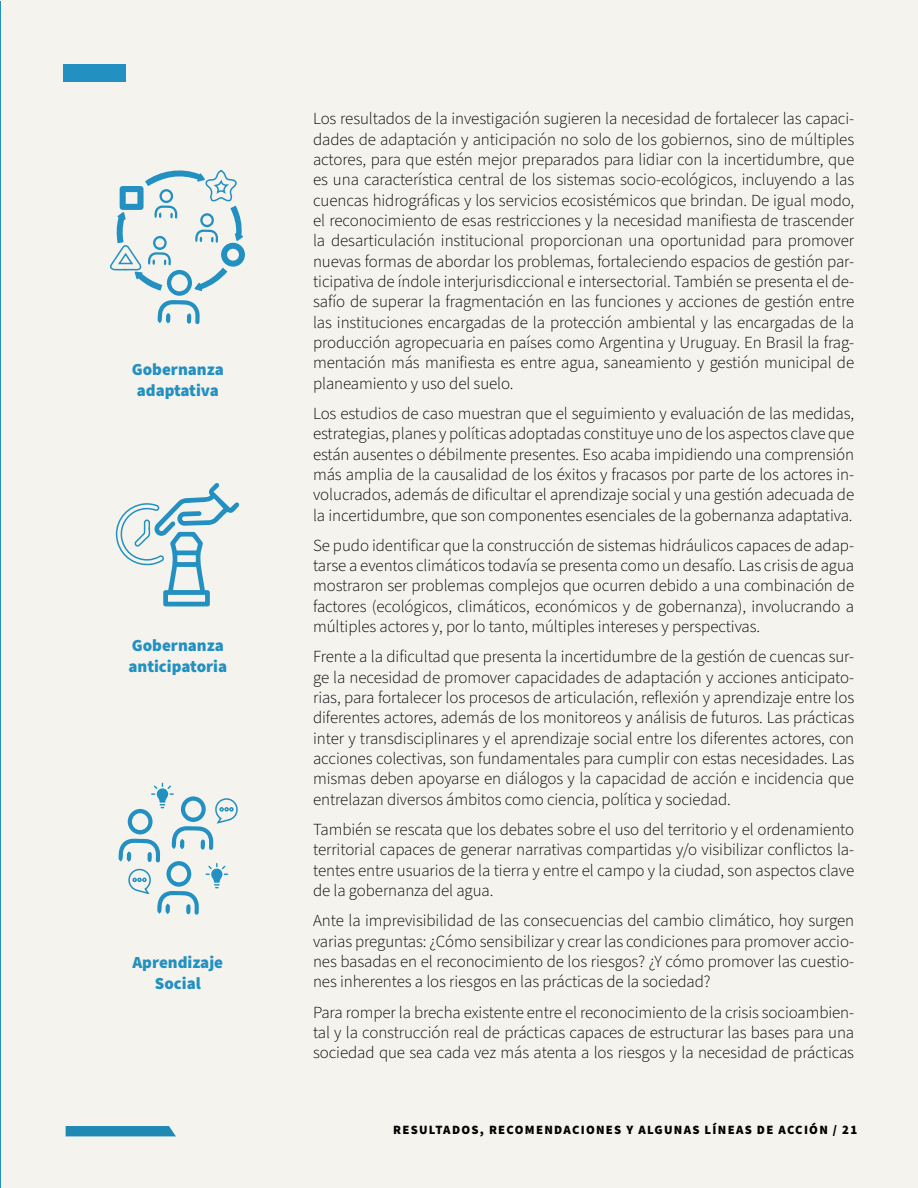
<style>
.page{position:relative;width:918px;height:1188px;background:#f4f3ee}
.page>*{position:absolute;margin:0;border:0;box-sizing:border-box;transform-origin:0 0}
.t1{font:300 16.95px/20.2px "Source Sans Pro";letter-spacing:-.005em;color:#000;text-align:justify}
.t2{font:900 16.95px/21.1px "Source Sans Pro";color:#2290c0}
.t3{font:900 12.75px "Source Sans Pro";letter-spacing:.1em;color:#000}
</style>
<div class="page">
<hr style="left:0;top:1px;width:1px;height:1187px;background:#2290c0">
<svg style="left:109px;top:169px;width:136px;height:155px"></svg>
<svg style="left:115px;top:483px;width:124px;height:123px"></svg>
<svg style="left:119px;top:783px;width:119px;height:132px"></svg>
<div style="left:64px;top:64px;width:62px;height:18px;background:#2290c0"></div>
<p class="t2" style="left:132px;top:359px;width:93px">Gobernanza adaptativa</p>
<p class="t2" style="left:128px;top:635px;width:100px">Gobernanza anticipatoria</p>
<p class="t2" style="left:132px;top:952px;width:92px;text-align:center">Aprendizaje<br>Social</p>
<p class="t1" style="left:313px;top:109px;width:543px">Los resultados de la investigación sugieren la necesidad de fortalecer las capaci&shy;dades de adaptación y anticipación no solo de los gobiernos, sino de múltiples actores, para que estén mejor preparados para lidiar con la incertidumbre, que es una característica central de los sistemas socio-ecológicos, incluyendo a las cuencas hidrográficas y los servicios ecosistémicos que brindan. De igual modo, el reconocimiento de esas restricciones y la necesidad manifiesta de trascender la desarticulación institucional proporcionan una oportunidad para promover nuevas formas de abordar los problemas, fortaleciendo espacios de gestión par&shy;ticipativa de índole interjurisdiccional e intersectorial. También se presenta el de&shy;safío de superar la fragmentación en las funciones y acciones de gestión entre las instituciones encargadas de la protección ambiental y las encargadas de la producción agropecuaria en países como Argentina y Uruguay. En Brasil la frag&shy;mentación más manifiesta es entre agua, saneamiento y gestión municipal de planeamiento y uso del suelo.</p>
<p class="t1" style="left:313px;top:404px;width:543px">Los estudios de caso muestran que el seguimiento y evaluación de las medidas, estrategias, planes y políticas adoptadas constituye uno de los aspectos clave que están ausentes o débilmente presentes. Eso acaba impidiendo una comprensión más amplia de la causalidad de los éxitos y fracasos por parte de los actores in&shy;volucrados, además de dificultar el aprendizaje social y una gestión adecuada de la incertidumbre, que son componentes esenciales de la gobernanza adaptativa.</p>
<p class="t1" style="left:313px;top:536px;width:543px">Se pudo identificar que la construcción de sistemas hidráulicos capaces de adap&shy;tarse a eventos climáticos todavía se presenta como un desafío. Las crisis de agua mostraron ser problemas complejos que ocurren debido a una combinación de factores (ecológicos, climáticos, económicos y de gobernanza), involucrando a múltiples actores y, por lo tanto, múltiples intereses y perspectivas.</p>
<p class="t1" style="left:313px;top:647px;width:543px">Frente a la dificultad que presenta la incertidumbre de la gestión de cuencas sur&shy;ge la necesidad de promover capacidades de adaptación y acciones anticipato&shy;rias, para fortalecer los procesos de articulación, reflexión y aprendizaje entre los diferentes actores, además de los monitoreos y análisis de futuros. Las prácticas inter y transdisciplinares y el aprendizaje social entre los diferentes actores, con acciones colectivas, son fundamentales para cumplir con estas necesidades. Las mismas deben apoyarse en diálogos y la capacidad de acción e incidencia que entrelazan diversos ámbitos como ciencia, política y sociedad.</p>
<p class="t1" style="left:313px;top:820px;width:543px">También se rescata que los debates sobre el uso del territorio y el ordenamiento territorial capaces de generar narrativas compartidas y/o visibilizar conflictos la&shy;tentes entre usuarios de la tierra y entre el campo y la ciudad, son aspectos clave de la gobernanza del agua.</p>
<p class="t1" style="left:313px;top:911px;width:543px">Ante la imprevisibilidad de las consecuencias del cambio climático, hoy surgen varias preguntas: ¿Cómo sensibilizar y crear las condiciones para promover accio&shy;nes basadas en el reconocimiento de los riesgos? ¿Y cómo promover las cuestio&shy;nes inherentes a los riesgos en las prácticas de la sociedad?</p>
<p class="t1" style="left:313px;top:1002px;width:543px">Para romper la brecha existente entre el reconocimiento de la crisis socioambien&shy;tal y la construcción real de prácticas capaces de estructurar las bases para una sociedad que sea cada vez más atenta a los riesgos y la necesidad de prácticas</p>
<p class="t3" style="left:393px;top:1121px;width:466px">RESULTADOS, RECOMENDACIONES Y ALGUNAS LÍNEAS DE ACCIÓN / 21</p>
</div>
